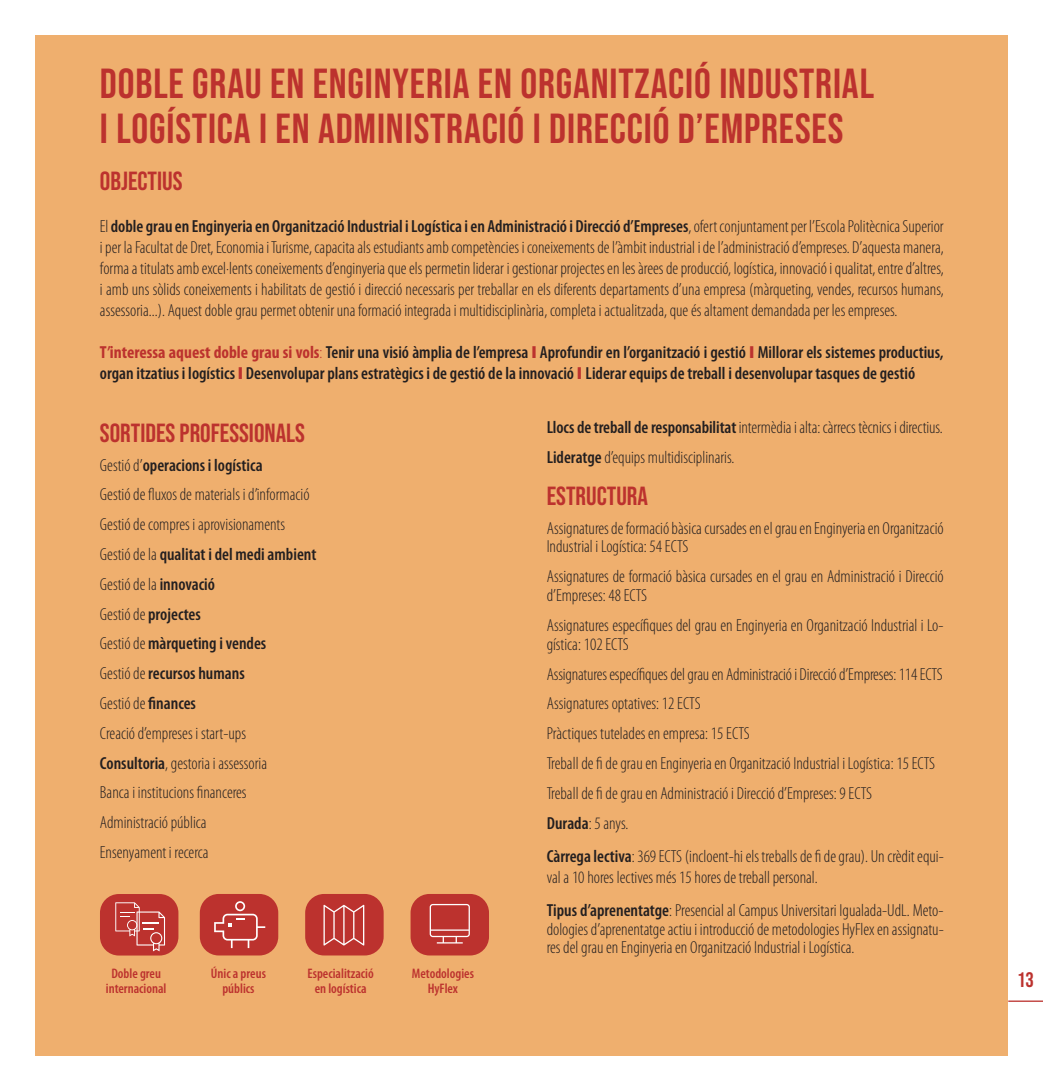
<style>
.page{position:relative;width:1043px;height:1092px;background:#fff}
.page>*{position:absolute;margin:0;border:0;box-sizing:border-box;transform-origin:0 0}
.t1{font:42px/45.5px "Bebas Neue";letter-spacing:.02em;color:#bc322e}
.t2{font:26.25px "Bebas Neue";color:#bc322e}
.t3{font:21px "Bebas Neue";color:#bc322e}
.t4{font:300 condensed 17.5px/29.8px "Myriad Pro";color:#231f20}
.t5{font:600 condensed 17.5px/21px "Myriad Pro";color:#231f20}
.t6{font:600 condensed 13.83px/14.9px "Myriad Pro";color:#bc322e;text-align:center}
.s1{font-weight:600}
.s2{font-weight:700;color:#bc322e}
.s3{font-weight:300;color:#bc322e}
.s4{font-weight:900;font-stretch:normal;color:#bc322e}
</style>
<div class="page">
<div style="left:35px;top:35px;width:973px;height:1021px;background:#efaf6e"></div>
<hr style="left:1008px;top:1000px;width:34px;height:2px;background:#bc322e">
<div style="left:200px;top:894px;width:78px;height:61px;background:#bc322e;border-radius:19px"></div>
<svg style="left:214px;top:901px;width:51px;height:47px"></svg>
<div style="left:100px;top:894px;width:78px;height:61px;background:#bc322e;border-radius:19px"></div>
<svg style="left:115px;top:902px;width:50px;height:49px"></svg>
<div style="left:305px;top:894px;width:78px;height:61px;background:#bc322e;border-radius:19px"></div>
<svg style="left:323px;top:905px;width:41px;height:41px"></svg>
<div style="left:410px;top:894px;width:79px;height:61px;background:#bc322e;border-radius:19px"></div>
<svg style="left:429px;top:904px;width:41px;height:39px"></svg>
<h1 class="t1" style="left:100px;top:60px;width:775px">DOBLE GRAU EN ENGINYERIA EN ORGANITZACIÓ INDUSTRIAL<br>I LOGÍSTICA I EN ADMINISTRACIÓ I DIRECCIÓ D’EMPRESES</h1>
<h2 class="t2" style="left:100px;top:166px;width:84px">OBJECTIUS</h2>
<p class="t4" style="left:100px;top:216px;width:845px;line-height:21px;text-align:justify">El <span class="s1">doble grau en Enginyeria en Organització Industrial i Logística i en Administració i Direcció d’Empreses</span>, ofert conjuntament per l’Escola Politècnica Superior i per la Facultat de Dret, Economia i Turisme, capacita als estudiants amb competències i coneixements de l’àmbit industrial i de l’administració d’empreses. D’aquesta manera, forma a titulats amb excel·lents coneixements d’enginyeria que els permetin liderar i gestionar projectes en les àrees de producció, logística, innovació i qualitat, entre d’altres, i amb uns sòlids coneixements i habilitats de gestió i direcció necessaris per treballar en els diferents departaments d’una empresa (màrqueting, vendes, recursos humans, assessoria...). Aquest doble grau permet obtenir una formació integrada i multidisciplinària, completa i actualitzada, que és altament demandada per les empreses.</p>
<p class="t5" style="left:100px;top:342px;width:845px"><span class="s2">T’interessa aquest doble grau si vols</span><span class="s3">:</span> Tenir una visió àmplia de l’empresa <span class="s4">I</span> Aprofundir en l’organització i gestió <span class="s4">I</span> Millorar els sistemes productius, organ itzatius i logístics <span class="s4">I</span> Desenvolupar plans estratègics i de gestió de la innovació <span class="s4">I</span> Liderar equips de treball i desenvolupar tasques de gestió</p>
<h2 class="t2" style="left:100px;top:418px;width:207px">SORTIDES PROFESSIONALS</h2>
<p class="t4" style="left:100px;top:450px;width:218px">Gestió d’<span class="s1">operacions i logística<br></span>Gestió de fluxos de materials i d’informació<br>Gestió de compres i aprovisionaments<br>Gestió de la <span class="s1">qualitat i del medi ambient<br></span>Gestió de la <span class="s1">innovació<br></span>Gestió de <span class="s1">projectes<br></span>Gestió de <span class="s1">màrqueting i vendes<br></span>Gestió de <span class="s1">recursos humans<br></span>Gestió de <span class="s1">finances<br></span>Creació d’empreses i start-ups<br><span class="s1">Consultoria</span>, gestoria i assessoria<br>Banca i institucions financeres<br>Administració pública<br>Ensenyament i recerca</p>
<p class="t6" style="left:106px;top:966px;width:62px">Doble greu internacional</p>
<p class="t6" style="left:211px;top:966px;width:57px">Únic a preus públics</p>
<p class="t6" style="left:307px;top:966px;width:68px">Especialització en logística</p>
<p class="t6" style="left:412px;top:966px;width:64px">Metodologies<br>HyFlex</p>
<p class="t4" style="left:546px;top:413px;width:397px"><span class="s1">Llocs de treball de responsabilitat</span> intermèdia i alta: càrrecs tècnics i directius.<br><span class="s1">Lideratge</span> d’equips multidisciplinaris.</p>
<h2 class="t2" style="left:546px;top:481px;width:103px">ESTRUCTURA</h2>
<p class="t4" style="left:546px;top:519px;width:398px;line-height:18.9px">Assignatures de formació bàsica cursades en el grau en Enginyeria en Organització<br>Industrial i Logística: 54 ECTS</p>
<p class="t4" style="left:546px;top:567px;width:398px;line-height:18.9px">Assignatures de formació bàsica cursades en el grau en Administració i Direcció d’Empreses: 48 ECTS</p>
<p class="t4" style="left:546px;top:616px;width:398px;line-height:18.9px">Assignatures específiques del grau en Enginyeria en Organització Industrial i Lo&shy;gística: 102 ECTS</p>
<p class="t4" style="left:546px;top:659px;width:397px">Assignatures específiques del grau en Administració i Direcció d’Empreses: 114 ECTS Assignatures optatives: 12 ECTS<br>Pràctiques tutelades en empresa: 15 ECTS<br>Treball de fi de grau en Enginyeria en Organització Industrial i Logística: 15 ECTS Treball de fi de grau en Administració i Direcció d’Empreses: 9 ECTS<br><span class="s1">Durada</span>: 5 anys.</p>
<p class="t4" style="left:546px;top:846px;width:398px;line-height:21px"><span class="s1">Càrrega lectiva</span>: 369 ECTS (incloent-hi els treballs de fi de grau). Un crèdit equi&shy;val a 10 hores lectives més 15 hores de treball personal.</p>
<p class="t4" style="left:546px;top:901px;width:398px;line-height:18.9px;text-align:justify"><span class="s1">Tipus d’aprenentatge</span>: Presencial al Campus Universitari Igualada-UdL. Meto&shy;dologies d’aprenentatge actiu i introducció de metodologies HyFlex en assignatu&shy;res del grau en Enginyeria en Organització Industrial i Logística.</p>
<p class="t3" style="left:1017px;top:968px;width:18px">13</p>
</div>
